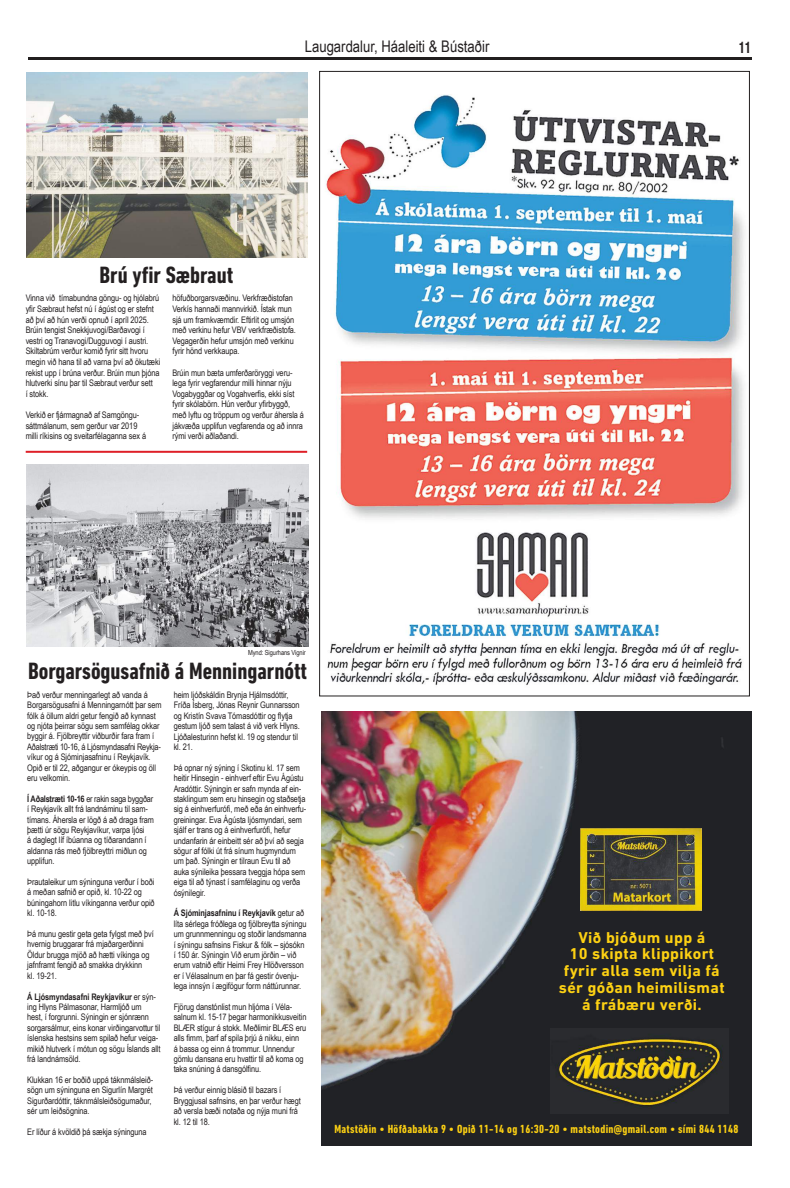
<style>
.page{position:relative;width:790px;height:1188px;background:#fff}
.page>*{position:absolute;margin:0;border:0;box-sizing:border-box;transform-origin:0 0}
.t1{font:700 condensed 24px "DIN Next LT Pro";color:#231f20}
.t2{font:700 16px/16.9px "DIN Next LT Pro";letter-spacing:.025em;color:#fdd113;text-align:center}
.t3{font:16px "Arial Narrow";color:#231f20}
.t4{font:700 condensed 16px "Helvetica Neue";color:#231f20;scale:.75 1}
.t5{font:700 condensed 12px "DIN Next LT Pro";letter-spacing:.025em;color:#fdd113}
.t6{font:9px/10.4px "Arial Narrow";letter-spacing:-.01em;color:#231f20}
.t7{font:7px "Arial Narrow";letter-spacing:-.01em;color:#231f20}
.s1{font-weight:700}
</style>
<div class="page">
<hr style="left:28px;top:57px;width:723px;height:3px;background:#221f1f">
<img style="left:326px;top:94px;width:419px;height:592px">
<img style="left:321px;top:711px;width:430px;height:434px">
<img style="left:550px;top:1028px;width:178px;height:86px">
<img style="left:581px;top:829px;width:120px;height:81px">
<img style="left:27px;top:73px;width:280px;height:184px">
<hr style="left:26px;top:451px;width:281px;height:2px;background:#de1f27">
<img style="left:27px;top:465px;width:281px;height:181px">
<h2 class="t3" style="left:305px;top:35px;width:186px">Laugardalur, Háaleiti &amp; Bústaðir</h2>
<h2 class="t4" style="left:739px;top:34px;width:17px">11</h2>
<h1 class="t1" style="left:99px;top:261px;width:135px">Brú yfir Sæbraut</h1>
<p class="t6" style="left:26px;top:292px;width:136px">Vinna við tímabundna göngu- og hjólabrú yfir Sæbraut hefst nú í ágúst og er stefnt að því að hún verði opnuð í apríl 2025.<br>Brúin tengist Snekkjuvogi/Barðavogi í vestri og Tranavogi/Dugguvogi í austri.<br>Skiltabrúm verður komið fyrir sitt hvoru megin við hana til að varna því að ökutæki rekist upp í brúna verður. Brúin mun þjóna hlutverki sínu þar til Sæbraut verður sett<br>í stokk.</p>
<p class="t6" style="left:26px;top:409px;width:122px">Verkið er fjármagnað af Samgöngu&shy;sáttmálanum, sem gerður var 2019 milli ríkisins og sveitarfélaganna sex á</p>
<p class="t6" style="left:172px;top:293px;width:125px">höfuðborgarsvæðinu. Verkfræðistofan Verkís hannaði mannvirkið. Ístak mun sjá um framkvæmdir. Eftirlit og umsjón með verkinu hefur VBV verkfræðistofa.<br>Vegagerðin hefur umsjón með verkinu fyrir hönd verkkaupa.</p>
<p class="t6" style="left:172px;top:367px;width:133px">Brúin mun bæta umferðaröryggi veru&shy;lega fyrir vegfarendur milli hinnar nýju Vogabyggðar og Vogahverfis, ekki síst fyrir skólabörn. Hún verður yfirbyggð, með lyftu og tröppum og verður áhersla á jákvæða upplifun vegfarenda og að innra rými verði aðlaðandi.</p>
<p class="t7" style="left:248px;top:647px;width:59px">Mynd: Sigurhans Vignir</p>
<h1 class="t1" style="left:28px;top:657px;width:280px">Borgarsögusafnið á Menningarnótt</h1>
<p class="t6" style="left:27px;top:689px;width:136px">Það verður menningarlegt að vanda á Borgarsögusafni á Menningarnótt þar sem fólk á öllum aldri getur fengið að kynnast og njóta þeirrar sögu sem samfélag okkar byggir á. Fjölbreyttir viðburðir fara fram í Aðalstræti 10-16, á Ljósmyndasafni Reykja&shy;víkur og á Sjóminjasafninu í Reykjavík.<br>Opið er til 22, aðgangur er ókeypis og öll eru velkomin.</p>
<p class="t6" style="left:27px;top:793px;width:128px"><span class="s1">Í Aðalstræti 10-16</span> er rakin saga byggðar í Reykjavík allt frá landnáminu til sam&shy;tímans. Áhersla er lögð á að draga fram þætti úr sögu Reykjavíkur, varpa ljósi<br>á daglegt líf íbúanna og tíðarandann í aldanna rás með fjölbreyttri miðlun og upplifun.</p>
<p class="t6" style="left:27px;top:876px;width:129px">Þrautaleikur um sýninguna verður í boði á meðan safnið er opið, kl. 10-22 og búningahorn litlu víkinganna verður opið kl. 10-18.</p>
<p class="t6" style="left:27px;top:928px;width:128px">Þá munu gestir geta geta fylgst með því hvernig bruggarar frá mjaðargerðinni<br>Öldur brugga mjöð að hætti víkinga og jafnframt fengið að smakka drykkinn<br>kl. 19-21.</p>
<p class="t6" style="left:27px;top:991px;width:135px"><span class="s1">Á Ljósmyndasafni Reykjavíkur</span> er sýn&shy;ing Hlyns Pálmasonar, Harmljóð um<br>hest, í forgrunni. Sýningin er sjónrænn sorgarsálmur, eins konar virðingarvottur til íslenska hestsins sem spilað hefur veiga&shy;mikið hlutverk í mótun og sögu Íslands allt frá landnámsöld.</p>
<p class="t6" style="left:27px;top:1074px;width:127px">Klukkan 16 er boðið uppá táknmálsleið&shy;sögn um sýninguna en Sigurlín Margrét Sigurðardóttir, táknmálsleiðsögumaður, sér um leiðsögnina.</p>
<p class="t6" style="left:27px;top:1126px;width:121px">Er líður á kvöldið þá sækja sýninguna</p>
<p class="t6" style="left:174px;top:689px;width:128px">heim ljóðskáldin Brynja Hjálmsdóttir, Fríða Ísberg, Jónas Reynir Gunnarsson og Kristín Svava Tómasdóttir og flytja gestum ljóð sem talast á við verk Hlyns.<br>Ljóðalesturinn hefst kl. 19 og stendur til kl. 21.</p>
<p class="t6" style="left:174px;top:762px;width:134px">Þá opnar ný sýning í Skotinu kl. 17 sem heitir Hinsegin - einhverf eftir Evu Ágústu Aradóttir. Sýningin er safn mynda af ein&shy;staklingum sem eru hinsegin og staðsetja sig á einhverfurófi, með eða án einhverfu&shy;greiningar. Eva Ágústa ljósmyndari, sem sjálf er trans og á einhverfurófi, hefur undanfarin ár einbeitt sér að því að segja sögur af fólki út frá sínum hugmyndum um það. Sýningin er tilraun Evu til að auka sýnileika þessara tveggja hópa sem eiga til að týnast í samfélaginu og verða ósýnilegir.</p>
<p class="t6" style="left:174px;top:907px;width:134px"><span class="s1">Á Sjóminjasafninu í Reykjavík</span> getur að líta sérlega fróðlega og fjölbreytta sýningu um grunnmenningu og stoðir landsmanna í sýningu safnsins Fiskur &amp; fólk – sjósókn í 150 ár. Sýningin Við erum jörðin – við erum vatnið eftir Heimi Frey Hlöðversson er í Vélasalnum en þar fá gestir óvenju&shy;lega innsýn í ægifögur form náttúrunnar.</p>
<p class="t6" style="left:174px;top:1001px;width:134px">Fjörug danstónlist mun hljóma í Véla&shy;salnum kl. 15-17 þegar harmonikkusveitin BLÆR stígur á stokk. Meðlimir BLÆS eru alls fimm, þarf af spila þrjú á nikku, einn<br>á bassa og einn á trommur. Unnendur gömlu dansana eru hvattir til að koma og taka snúning á dansgólfinu.</p>
<p class="t6" style="left:174px;top:1084px;width:129px">Þá verður einnig blásið til bazars í<br>Bryggjusal safnsins, en þar verður hægt að versla bæði notaða og nýja muni frá kl. 12 til 18.</p>
<h2 class="t2" style="left:559px;top:928px;width:167px">Við bjóðum upp á<br>10 skipta klippikort fyrir alla sem vilja fá sér góðan heimilismat á frábæru verði.</h2>
<h3 class="t5" style="left:334px;top:1121px;width:405px">Matstöðin • Höfðabakka 9 • Opið 11-14 og 16:30-20 • matstodin@gmail.com • sími 844 1148</h3>
</div>
